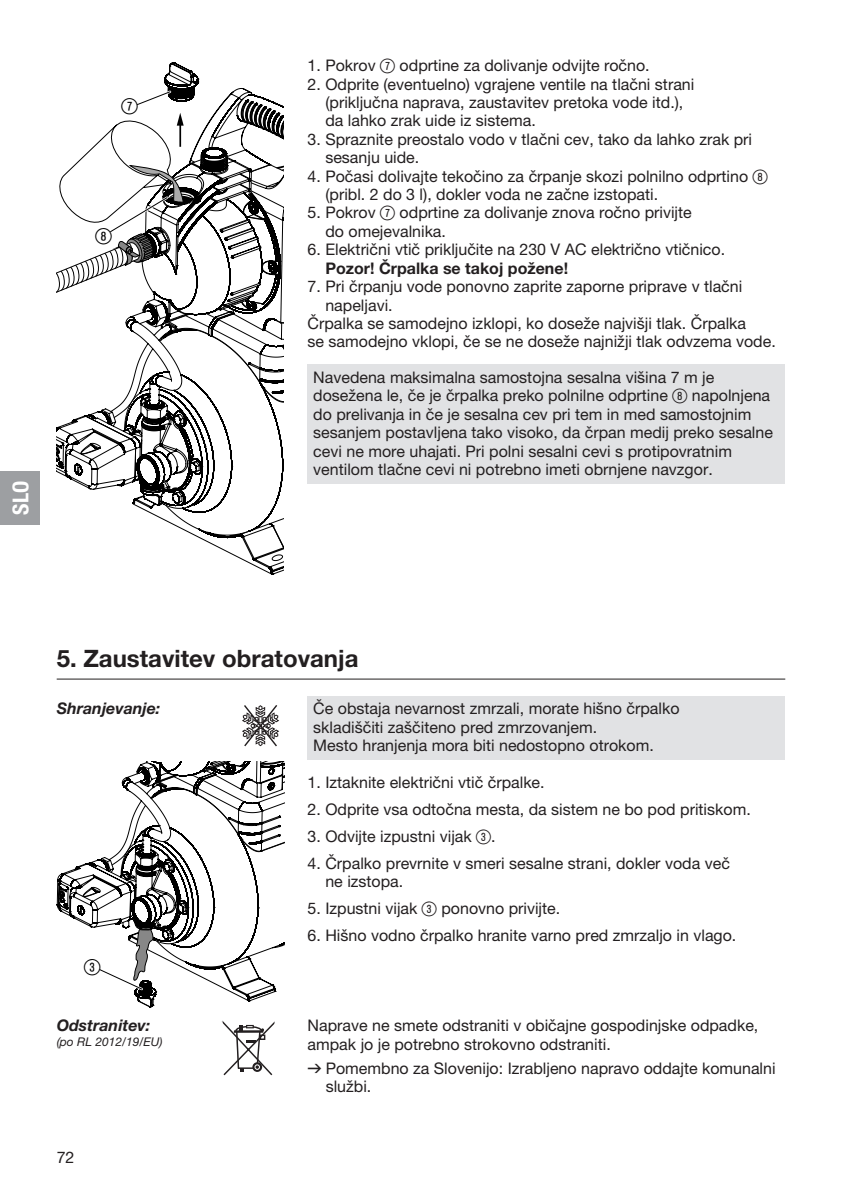
<style>
.page{position:relative;width:842px;height:1191px;background:#fff}
.page>*{position:absolute;margin:0;border:0;box-sizing:border-box;transform-origin:0 0}
.t1{font:700 24px "GARDENA Pro";color:#231f20}
.t2{font:22px "Ziffernim Kreisund Quadrat BQ";color:#000}
.t3{font:22px "GARDENA Pro Bo Cond";color:#fff}
.t4{font:16px/18.4px "GARDENA Pro";color:#231f20}
.t5{font:700 16px "GARDENA Pro";color:#231f20}
.t6{font:italic 700 16px "GARDENA Pro";color:#231f20}
.t7{font:italic 12px "GARDENA Pro";color:#231f20}
.s1{font-family:"Ziffernim Kreisund Quadrat BQ";font-size:20px}
.s2{font-family:"Formdruck"}
</style>
<div class="page">
<div style="left:308px;top:364px;width:477px;height:119px;background:#e1e2e4"></div>
<svg style="left:164px;top:62px;width:36px;height:26px"></svg>
<svg style="left:57px;top:88px;width:226px;height:487px"></svg>
<div style="left:308px;top:695px;width:477px;height:64px;background:#e1e2e4"></div>
<hr style="left:57px;top:678px;width:728px;height:1px;background:#231f20">
<svg style="left:242px;top:705px;width:37px;height:42px"></svg>
<svg style="left:57px;top:762px;width:228px;height:246px"></svg>
<svg style="left:221px;top:1020px;width:54px;height:56px"></svg>
<div style="left:0;top:471px;width:40px;height:53px;background:#9d9fa2"></div>
<h2 class="t2" style="left:122px;top:93px;width:18px">7</h2>
<h2 class="t2" style="left:95px;top:223px;width:18px">8</h2>
<h2 class="t3" style="left:7px;top:514px;width:35px;rotate:-90deg">SLO</h2>
<p class="t4" style="left:308px;top:56px;width:344px">1. Pokrov <span class="s1">7</span> odprtine za dolivanje odvijte ročno.</p>
<p class="t4" style="left:325px;top:75px;width:370px;text-indent:-18px">2. Odprite (eventuelno) vgrajene ventile na tlačni strani (priključna naprava, zaustavitev pretoka vode itd.), da lahko zrak uide iz sistema.</p>
<p class="t4" style="left:325px;top:130px;width:428px;text-indent:-18px">3. Spraznite preostalo vodo v tlačni cev, tako da lahko zrak pri sesanju uide.</p>
<p class="t4" style="left:325px;top:167px;width:444px;text-indent:-18px">4. Počasi dolivajte tekočino za črpanje skozi polnilno odprtino <span class="s1">8 </span>(pribl. 2 do 3 l), dokler voda ne začne izstopati.</p>
<p class="t4" style="left:325px;top:203px;width:368px;text-indent:-18px">5. Pokrov <span class="s1">7</span> odprtine za dolivanje znova ročno privijte do omejevalnika.</p>
<p class="t4" style="left:308px;top:240px;width:419px">6. Električni vtič priključite na 230 V AC električno vtičnico.</p>
<p class="t5" style="left:325px;top:258px;width:244px">Pozor! Črpalka se takoj požene!</p>
<p class="t4" style="left:308px;top:277px;width:436px">7. Pri črpanju vode ponovno zaprite zaporne priprave v tlačni</p>
<p class="t4" style="left:325px;top:295px;width:69px">napeljavi.</p>
<p class="t4" style="left:308px;top:314px;width:440px">Črpalka se samodejno izklopi, ko doseže najvišji tlak. Črpalka</p>
<p class="t4" style="left:308px;top:332px;width:470px">se samodejno vklopi, če se ne doseže najnižji tlak odvzema vode.</p>
<p class="t4" style="left:313px;top:368px;width:461px">Navedena maksimalna samostojna sesalna višina 7 m je dosežena le, če je črpalka preko polnilne odprtine <span class="s1">8</span> napolnjena do prelivanja in če je sesalna cev pri tem in med samostojnim sesanjem postavljena tako visoko, da črpan medij preko sesalne cevi ne more uhajati. Pri polni sesalni cevi s protipovratnim ventilom tlačne cevi ni potrebno imeti obrnjene navzgor.</p>
<h1 class="t1" style="left:57px;top:644px;width:303px">5. Zaustavitev obratovanja</h1>
<p class="t6" style="left:57px;top:698px;width:105px">Shranjevanje:</p>
<p class="t4" style="left:313px;top:699px;width:368px">Če obstaja nevarnost zmrzali, morate hišno črpalko skladiščiti zaščiteno pred zmrzovanjem.<br>Mesto hranjenja mora biti nedostopno otrokom.</p>
<p class="t4" style="left:308px;top:772px;width:239px">1. Iztaknite električni vtič črpalke.</p>
<p class="t4" style="left:308px;top:799px;width:445px">2. Odprite vsa odtočna mesta, da sistem ne bo pod pritiskom.</p>
<p class="t4" style="left:308px;top:826px;width:190px">3. Odvijte izpustni vijak <span class="s1">3</span>.</p>
<p class="t4" style="left:325px;top:853px;width:406px;text-indent:-18px">4. Črpalko prevrnite v smeri sesalne strani, dokler voda več ne izstopa.</p>
<p class="t4" style="left:308px;top:898px;width:254px">5. Izpustni vijak <span class="s1">3</span> ponovno privijte.</p>
<p class="t4" style="left:308px;top:925px;width:430px">6. Hišno vodno črpalko hranite varno pred zmrzaljo in vlago.</p>
<h2 class="t2" style="left:84px;top:954px;width:18px">3</h2>
<p class="t6" style="left:57px;top:1015px;width:95px">Odstranitev:</p>
<p class="t7" style="left:57px;top:1035px;width:107px">(po RL 2012/19/EU)</p>
<p class="t4" style="left:57px;top:1147px;width:19px">72</p>
<p class="t4" style="left:308px;top:1016px;width:452px">Naprave ne smete odstraniti v običajne gospodinjske odpadke, ampak jo je potrebno strokovno odstraniti.</p>
<p class="t4" style="left:326px;top:1058px;width:451px;text-indent:-18px"><span class="s2">v</span> Pomembno za Slovenijo: Izrabljeno napravo oddajte komunalni službi.</p>
</div>
